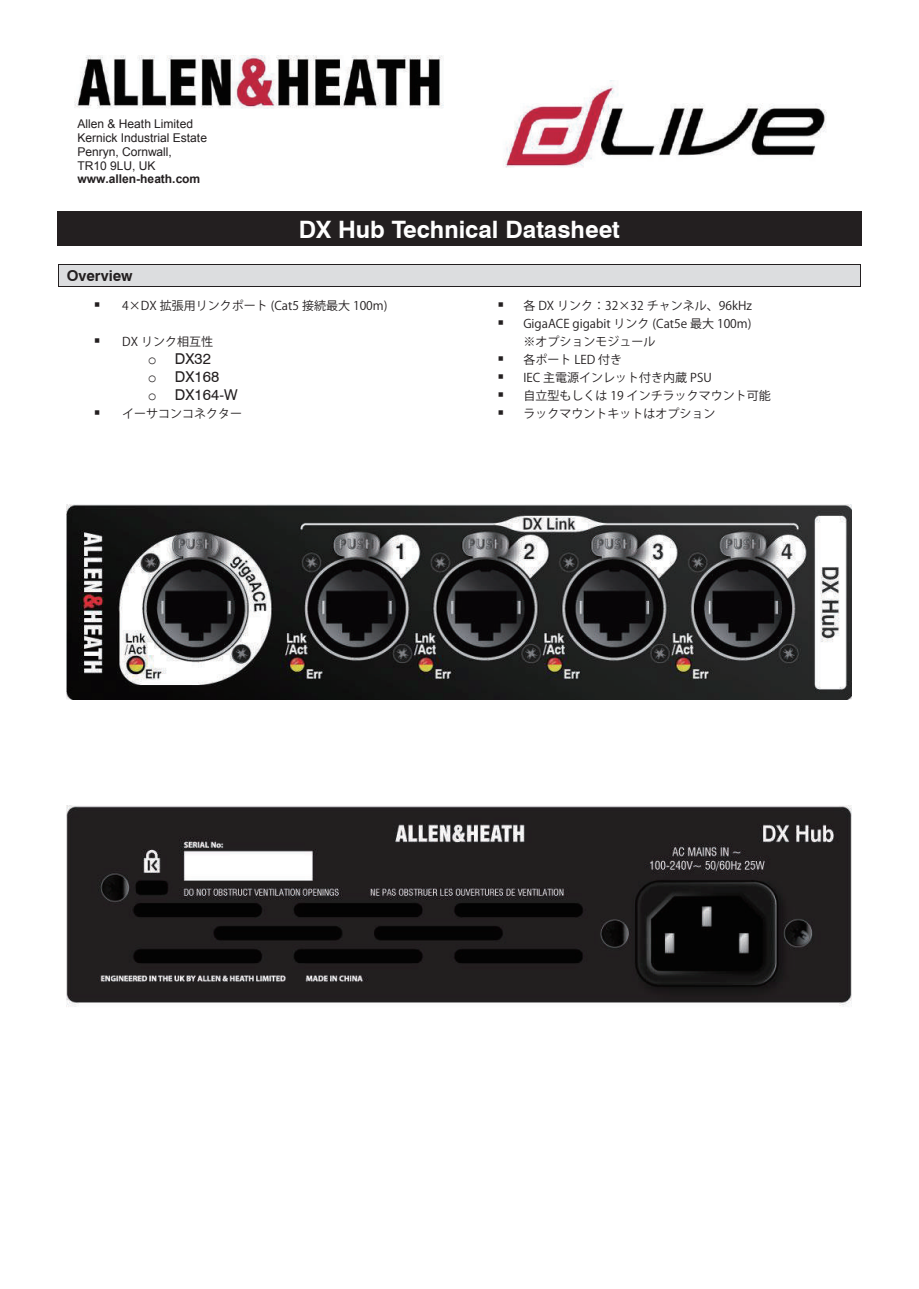
<style>
.page{position:relative;width:919px;height:1289px;background:#fff}
.page>*{position:absolute;margin:0;border:0;box-sizing:border-box;transform-origin:0 0}
.t1{font:700 24px "Swiss 721 BT";color:#fff}
.t2{font:15px/18px "Swiss 721 BT";color:#231f20}
.t3{font:700 15px "Swiss 721 BT";color:#231f20}
.t4{font:15px/18px "Wingdings";color:#231f20;text-align:justify}
.t5{font:12px/18px "Koz Go Pr 6 N";color:#231f20}
.t6{font:12px/13.8px "Arial";letter-spacing:-.005em;color:#231f20}
.t7{font:700 12px "Arial";letter-spacing:-.005em;color:#231f20}
.s1{font-family:"Courier New"}
</style>
<div class="page">
<img style="left:75px;top:55px;width:369px;height:53px">
<img style="left:505px;top:80px;width:322px;height:88px">
<div style="left:59px;top:213px;width:801px;height:32px;background:#231f20"></div>
<hr style="left:59px;top:211px;width:801px;height:2px;background:#231f20">
<hr style="left:59px;top:245px;width:801px;height:1px;background:#231f20">
<hr style="left:57px;top:213px;width:2px;height:32px;background:#231f20">
<hr style="left:860px;top:213px;width:1px;height:32px;background:#231f20">
<div style="left:59px;top:265px;width:801px;height:21px;background:#dcdddf"></div>
<hr style="left:59px;top:264px;width:801px;height:1px;background:#231f20">
<hr style="left:59px;top:286px;width:801px;height:1px;background:#231f20">
<svg style="left:58px;top:264px;width:1px;height:23px"></svg>
<svg style="left:860px;top:264px;width:1px;height:23px"></svg>
<img style="left:67px;top:504px;width:784px;height:196px">
<img style="left:67px;top:805px;width:784px;height:202px">
<p class="t6" style="left:77px;top:117px;width:131px">Allen &amp; Heath Limited<br>Kernick Industrial Estate<br>Penryn, Cornwall,<br>TR10 9LU, UK</p>
<p class="t7" style="left:77px;top:171px;width:124px">www.allen-heath.com</p>
<h1 class="t1" style="left:299px;top:214px;width:322px">DX Hub Technical Datasheet</h1>
<p class="t3" style="left:67px;top:266px;width:67px">Overview</p>
<p class="t4" style="left:94px;top:296px;width:8px">▪</p>
<p class="t4" style="left:94px;top:332px;width:8px">▪</p>
<p class="t5" style="left:122px;top:296px;width:267px">4×DX 拡張用リンクポート (Cat5 接続最大 100m)</p>
<p class="t5" style="left:122px;top:332px;width:92px">DX リンク相互性</p>
<p class="t4" style="left:94px;top:404px;width:8px">▪</p>
<p class="t2" style="left:148px;top:349px;width:91px"><span class="s1">o</span> DX32<br><span class="s1">o</span> DX168<br><span class="s1">o</span> DX164-W</p>
<p class="t5" style="left:122px;top:404px;width:121px">イーサコンコネクター</p>
<p class="t4" style="left:497px;top:350px;width:8px">▪ ▪ ▪ ▪</p>
<p class="t5" style="left:523px;top:296px;width:249px">各 DX リンク：32×32 チャンネル、96kHz<br>GigaACE gigabit リンク (Cat5e 最大 100m)<br>※オプションモジュール<br>各ポート LED 付き<br>IEC 主電源インレット付き内蔵 PSU<br>自立型もしくは 19 インチラックマウント可能ラックマウントキットはオプション</p>
</div>
